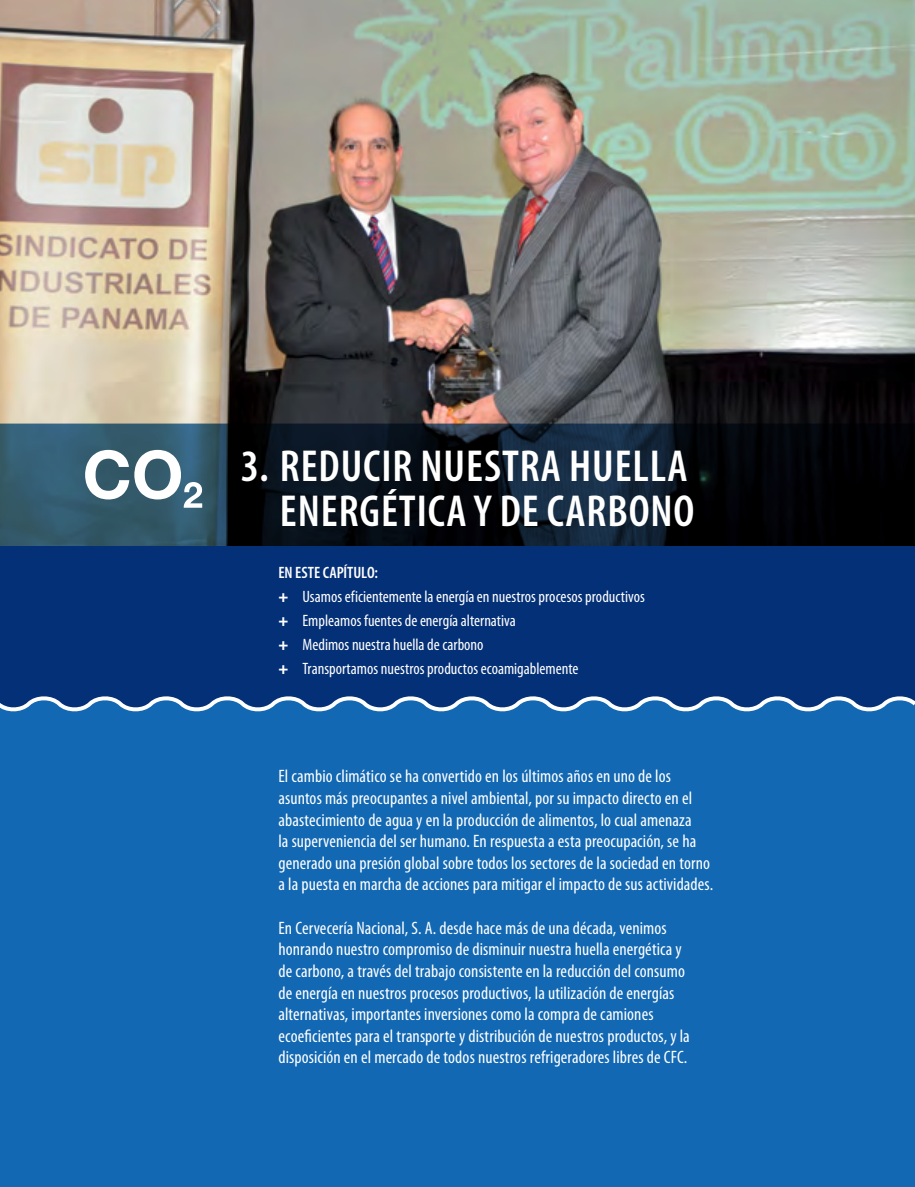
<style>
.page{position:relative;width:915px;height:1187px;background:#fff}
.page>*{position:absolute;margin:0;border:0;box-sizing:border-box;transform-origin:0 0}
.t1{font:600 condensed 45px/45px "Myriad Pro";letter-spacing:.02em;color:#fff;text-align:right}
.t2{font:condensed 18px/21.6px "Myriad Pro";letter-spacing:.005em;color:#fff}
.t3{font:condensed 16.5px/24px "Myriad Pro";color:#fff}
.t4{font:600 condensed 16.5px "Myriad Pro";color:#fff}
.s1{font-weight:600}
.s2{font-weight:900;font-stretch:normal}
</style>
<div class="page">
<img style="left:0;top:0;width:914px;height:423px">
<div style="left:0;top:546px;width:914px;height:640px;background:#1268b3"></div>
<svg style="left:0;top:423px;width:914px;height:268px;fill:#043077"></svg>
<svg style="left:0;top:691px;width:914px;height:21px"></svg>
<svg style="left:85px;top:450px;width:117px;height:57px"></svg>
<h1 class="t1" style="left:241px;top:442px;width:455px">3. REDUCIR NUESTRA HUELLA<br>ENERGÉTICA Y DE CARBONO</h1>
<p class="t4" style="left:278px;top:562px;width:20px">EN ESTE</p>
<p class="t4" style="left:323px;top:562px;width:2px">CAPÍTULO</p>
<p class="t3" style="left:278px;top:560px;width:368px;text-indent:96px"><span class="s1">:<br></span><span class="s2">+</span> Usamos eficientemente la energía en nuestros procesos productivos <span class="s2">+</span> Empleamos fuentes de energía alternativa<br><span class="s2">+</span> Medimos nuestra huella de carbono<br><span class="s2">+</span> Transportamos nuestros productos ecoamigablemente</p>
<p class="t2" style="left:278px;top:765px;width:436px">El cambio climático se ha convertido en los últimos años en uno de los asuntos más preocupantes a nivel ambiental, por su impacto directo en el abastecimiento de agua y en la producción de alimentos, lo cual amenaza<br>la superveniencia del ser humano. En respuesta a esta preocupación, se ha generado una presión global sobre todos los sectores de la sociedad en torno a la puesta en marcha de acciones para mitigar el impacto de sus actividades.</p>
<p class="t2" style="left:278px;top:916px;width:412px">En Cervecería Nacional, S. A. desde hace más de una década, venimos honrando nuestro compromiso de disminuir nuestra huella energética y de carbono, a través del trabajo consistente en la reducción del consumo de energía en nuestros procesos productivos, la utilización de energías alternativas, importantes inversiones como la compra de camiones ecoeficientes para el transporte y distribución de nuestros productos, y la disposición en el mercado de todos nuestros refrigeradores libres de CFC.</p>
</div>
